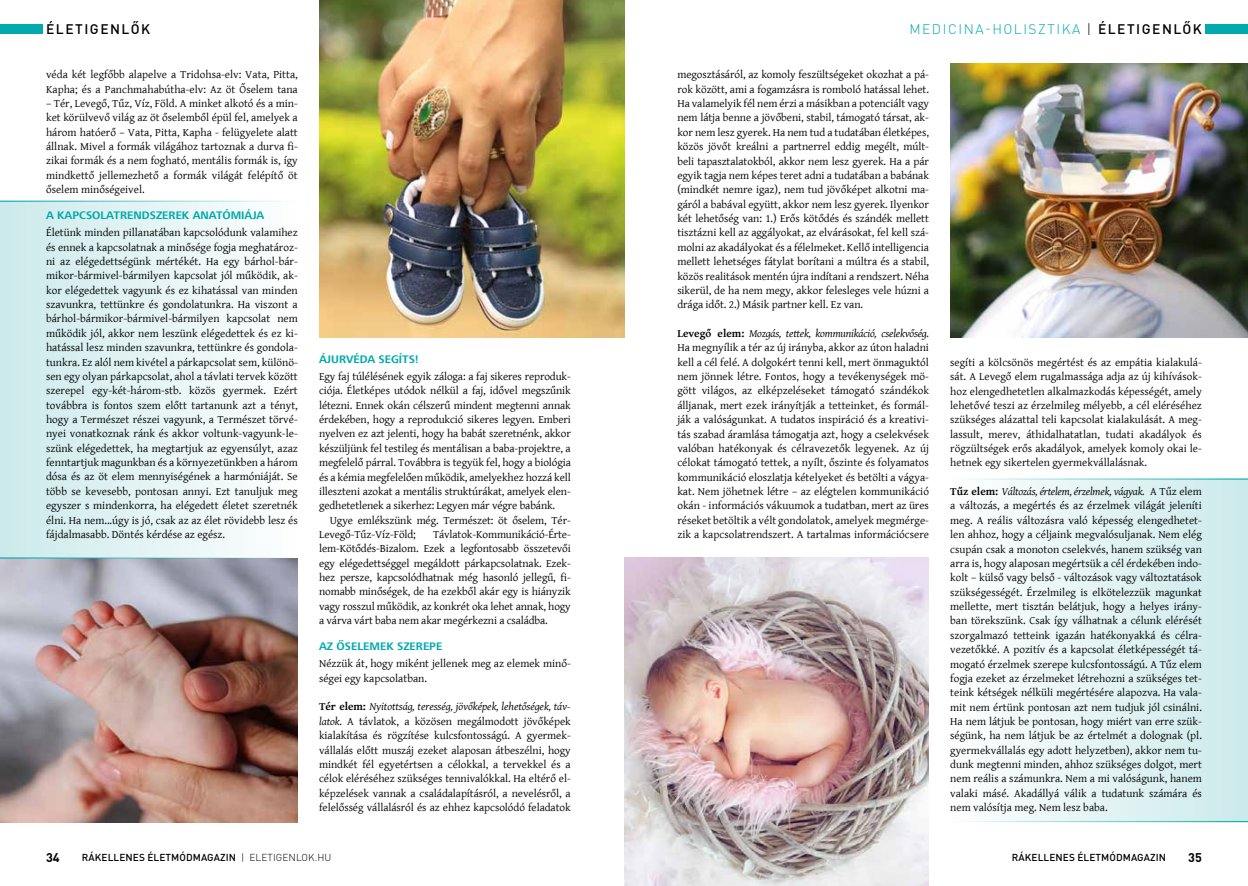
<style>
.page{position:relative;width:1248px;height:886px;background:#fff}
.page>*{position:absolute;margin:0;border:0;box-sizing:border-box;transform-origin:0 0}
.t1{font:300 13.75px "DIN Pro";letter-spacing:.11em;color:#00aaad}
.t2{font:500 13.75px "DIN Pro";letter-spacing:.11em;color:#000}
.t3{font:700 12.5px "DIN Pro";color:#000}
.t4{font:11.25px/14.4px "Gentium Basic";color:#000;text-align:justify}
.t5{font:700 11.25px "ZEISS Frutiger Next W1 G";color:#00aaad}
.t6{font:500 10px "DIN Pro";letter-spacing:.01em;color:#000}
.s1{color:#000}
.s2{font-weight:500;color:#000}
.s3{font-weight:700}
.s4{font-style:italic}
.s5{font-weight:300}
</style>
<div class="page">
<svg style="left:962px;top:478px;width:285px;height:344px"></svg>
<img style="left:0;top:559px;width:298px;height:263px">
<svg style="left:0;top:201px;width:298px;height:358px"></svg>
<div style="left:1205px;top:24px;width:42px;height:10px;background:#00aaad"></div>
<div style="left:0;top:24px;width:43px;height:10px;background:#00aaad"></div>
<img style="left:950px;top:64px;width:297px;height:273px">
<img style="left:319px;top:0;width:305px;height:337px">
<img style="left:624px;top:558px;width:304px;height:328px">
<p class="t2" style="left:46px;top:20px;width:105px">ÉLETIGENLŐK</p>
<p class="t1" style="left:909px;top:20px;width:294px">MEDICINA-HOLISZTIKA <span class="s1">|</span> <span class="s2">ÉLETIGENLŐK</span></p>
<p class="t4" style="left:46px;top:67px;width:253px">véda két legfőbb alapelve a Tridohsa-elv: Vata, Pitta,<br>Kapha; és a Panchmahabútha-elv: Az öt Őselem tana</p>
<p class="t4" style="left:46px;top:96px;width:253px">– Tér, Levegő, Tűz, Víz, Föld. A minket alkotó és a min&shy;ket körülvevő világ az öt őselemből épül fel, amelyek a három hatóerő – Vata, Pitta, Kapha - felügyelete alatt állnak. Mivel a formák világához tartoznak a durva fi&shy;zikai formák és a nem fogható, mentális formák is, így mindkettő jellemezhető a formák világát felépítő öt őselem minőségeivel.</p>
<p class="t5" style="left:46px;top:209px;width:220px">A KAPCSOLATRENDSZEREK ANATÓMIÁJA</p>
<p class="t4" style="left:46px;top:225px;width:253px">Életünk minden pillanatában kapcsolódunk valamihez és ennek a kapcsolatnak a minősége fogja meghatároz&shy;ni az elégedettségünk mértékét. Ha egy bárhol-bár&shy;mikor-bármivel-bármilyen kapcsolat jól működik, ak&shy;kor elégedettek vagyunk és ez kihatással van minden szavunkra, tettünkre és gondolatunkra. Ha viszont a bárhol-bármikor-bármivel-bármilyen kapcsolat nem működik jól, akkor nem leszünk elégedettek és ez ki&shy;hatással lesz minden szavunkra, tettünkre és gondola&shy;tunkra. Ez alól nem kivétel a párkapcsolat sem, különö&shy;sen egy olyan párkapcsolat, ahol a távlati tervek között szerepel egy-két-három-stb. közös gyermek. Ezért továbbra is fontos szem előtt tartanunk azt a tényt, hogy a Természet részei vagyunk, a Természet törvé&shy;nyei vonatkoznak ránk és akkor voltunk-vagyunk-le&shy;szünk elégedettek, ha megtartjuk az egyensúlyt, azaz fenntartjuk magunkban és a környezetünkben a három dósa és az öt elem mennyiségének a harmóniáját. Se több se kevesebb, pontosan annyi. Ezt tanuljuk meg egyszer s mindenkorra, ha elégedett életet szeretnék élni. Ha nem...úgy is jó, csak az az élet rövidebb lesz és fájdalmasabb. Döntés kérdése az egész.</p>
<p class="t5" style="left:319px;top:353px;width:101px">ÁJURVÉDA SEGÍTS!</p>
<p class="t4" style="left:319px;top:369px;width:253px">Egy faj túlélésének egyik záloga: a faj sikeres reproduk&shy;ciója. Életképes utódok nélkül a faj, idővel megszűnik létezni. Ennek okán célszerű mindent megtenni annak érdekében, hogy a reprodukció sikeres legyen. Emberi nyelven ez azt jelenti, hogy ha babát szeretnénk, akkor készüljünk fel testileg és mentálisan a baba-projektre, a megfelelő párral. Továbbra is tegyük fel, hogy a biológia és a kémia megfelelően működik, amelyekhez hozzá kell illeszteni azokat a mentális struktúrákat, amelyek elen&shy;gedhetetlenek a sikerhez: Legyen már végre babánk.</p>
<p class="t4" style="left:319px;top:512px;width:253px;text-indent:11px">Ugye emlékszünk még. Természet: öt őselem, Tér-<br>Levegő-Tűz-Víz-Föld;</p>
<p class="t4" style="left:319px;top:527px;width:253px;text-indent:114px">Távlatok-Kommunikáció-Érte&shy;lem-Kötődés-Bizalom. Ezek a legfontosabb összetevői egy elégedettséggel megáldott párkapcsolatnak. Ezek&shy;hez persze, kapcsolódhatnak még hasonló jellegű, fi&shy;nomabb minőségek, de ha ezekből akár egy is hiányzik vagy rosszul működik, az konkrét oka lehet annak, hogy a várva várt baba nem akar megérkezni a családba.</p>
<p class="t5" style="left:319px;top:640px;width:125px">AZ ŐSELEMEK SZEREPE</p>
<p class="t4" style="left:319px;top:656px;width:253px">Nézzük át, hogy miként jellenek meg az elemek minő&shy;ségei egy kapcsolatban.</p>
<p class="t4" style="left:319px;top:699px;width:253px"><span class="s3">Tér elem:</span> <span class="s4">Nyitottság, teresség, jövőképek, lehetőségek, táv&shy;latok.</span> A távlatok, a közösen megálmodott jövőképek kialakítása és rögzítése kulcsfontosságú. A gyermek&shy;vállalás előtt muszáj ezeket alaposan átbeszélni, hogy mindkét fél egyetértsen a célokkal, a tervekkel és a célok eléréséhez szükséges tennivalókkal. Ha eltérő el&shy;képzelések vannak a családalapításról, a nevelésről, a felelősség vállalásról és az ehhez kapcsolódó feladatok</p>
<p class="t4" style="left:677px;top:67px;width:253px">megosztásáról, az komoly feszültségeket okozhat a pá&shy;rok között, ami a fogamzásra is romboló hatással lehet.<br>Ha valamelyik fél nem érzi a másikban a potenciált vagy nem látja benne a jövőbeni, stabil, támogató társat, ak&shy;kor nem lesz gyerek. Ha nem tud a tudatában életképes, közös jövőt kreálni a partnerrel eddig megélt, múlt&shy;beli tapasztalatokból, akkor nem lesz gyerek. Ha a pár egyik tagja nem képes teret adni a tudatában a babának (mindkét nemre igaz), nem tud jövőképet alkotni ma&shy;gáról a babával együtt, akkor nem lesz gyerek. Ilyenkor két lehetőség van: 1.) Erős kötődés és szándék mellett tisztázni kell az aggályokat, az elvárásokat, fel kell szá&shy;molni az akadályokat és a félelmeket. Kellő intelligencia mellett lehetséges fátylat borítani a múltra és a stabil, közös realitások mentén újra indítani a rendszert. Néha sikerül, de ha nem megy, akkor felesleges vele húzni a drága időt. 2.) Másik partner kell. Ez van.</p>
<p class="t4" style="left:677px;top:326px;width:253px"><span class="s3">Levegő elem:</span> <span class="s4">Mozgás, tettek, kommunikáció, cselekvőség.<br></span>Ha megnyílik a tér az új irányba, akkor az úton haladni kell a cél felé. A dolgokért tenni kell, mert önmaguktól nem jönnek létre. Fontos, hogy a tevékenységek mö&shy;gött világos, az elképzeléseket támogató szándékok álljanak, mert ezek irányítják a tetteinket, és formál&shy;ják a valóságunkat. A tudatos inspiráció és a kreativi&shy;tás szabad áramlása támogatja azt, hogy a cselekvések valóban hatékonyak és célravezetők legyenek. Az új célokat támogató tettek, a nyílt, őszinte és folyamatos kommunikáció eloszlatja kételyeket és betölti a vágya&shy;kat. Nem jöhetnek létre – az elégtelen kommunikáció okán - információs vákuumok a tudatban, mert az üres réseket betöltik a vélt gondolatok, amelyek megmérge&shy;zik a kapcsolatrendszert. A tartalmas információcsere</p>
<p class="t4" style="left:950px;top:355px;width:253px">segíti a kölcsönös megértést és az empátia kialakulá&shy;sát. A Levegő elem rugalmassága adja az új kihívások&shy;hoz elengedhetetlen alkalmazkodás képességét, amely lehetővé teszi az érzelmileg mélyebb, a cél eléréséhez szükséges alázattal teli kapcsolat kialakulását. A meg&shy;lassult, merev, áthidalhatatlan, tudati akadályok és rögzültségek erős akadályok, amelyek komoly okai le&shy;hetnek egy sikertelen gyermekvállalásnak.</p>
<p class="t4" style="left:950px;top:484px;width:253px"><span class="s3">Tűz elem:</span> <span class="s4">Változás, értelem, érzelmek, vágyak.</span> A Tűz elem a változás, a megértés és az érzelmek világát jeleníti meg. A reális változásra való képesség elengedhetet&shy;len ahhoz, hogy a céljaink megvalósuljanak. Nem elég csupán csak a monoton cselekvés, hanem szükség van arra is, hogy alaposan megértsük a cél érdekében indo&shy;kolt – külső vagy belső - változások vagy változtatások szükségességét. Érzelmileg is elkötelezzük magunkat mellette, mert tisztán belátjuk, hogy a helyes irány&shy;ban törekszünk. Csak így válhatnak a célunk elérését szorgalmazó tetteink igazán hatékonyakká és célra&shy;vezetőkké. A pozitív és a kapcsolat életképességét tá&shy;mogató érzelmek szerepe kulcsfontosságú. A Tűz elem fogja ezeket az érzelmeket létrehozni a szükséges tet&shy;teink kétségek nélküli megértésére alapozva. Ha vala&shy;mit nem értünk pontosan azt nem tudjuk jól csinálni.<br>Ha nem látjuk be pontosan, hogy miért van erre szük&shy;ségünk, ha nem látjuk be az értelmét a dolognak (pl. gyermekvállalás egy adott helyzetben), akkor nem tu&shy;dunk megtenni minden, ahhoz szükséges dolgot, mert nem reális a számunkra. Nem a mi valóságunk, hanem valaki másé. Akadállyá válik a tudatunk számára és nem valósítja meg. Nem lesz baba.</p>
<p class="t3" style="left:46px;top:849px;width:15px">34</p>
<p class="t6" style="left:82px;top:850px;width:251px">RÁKELLENES ÉLETMÓDMAGAZIN <span class="s5">| ELETIGENLOK.HU</span></p>
<p class="t6" style="left:1011px;top:850px;width:156px">RÁKELLENES ÉLETMÓDMAGAZIN</p>
<p class="t3" style="left:1188px;top:849px;width:15px">35</p>
</div>
